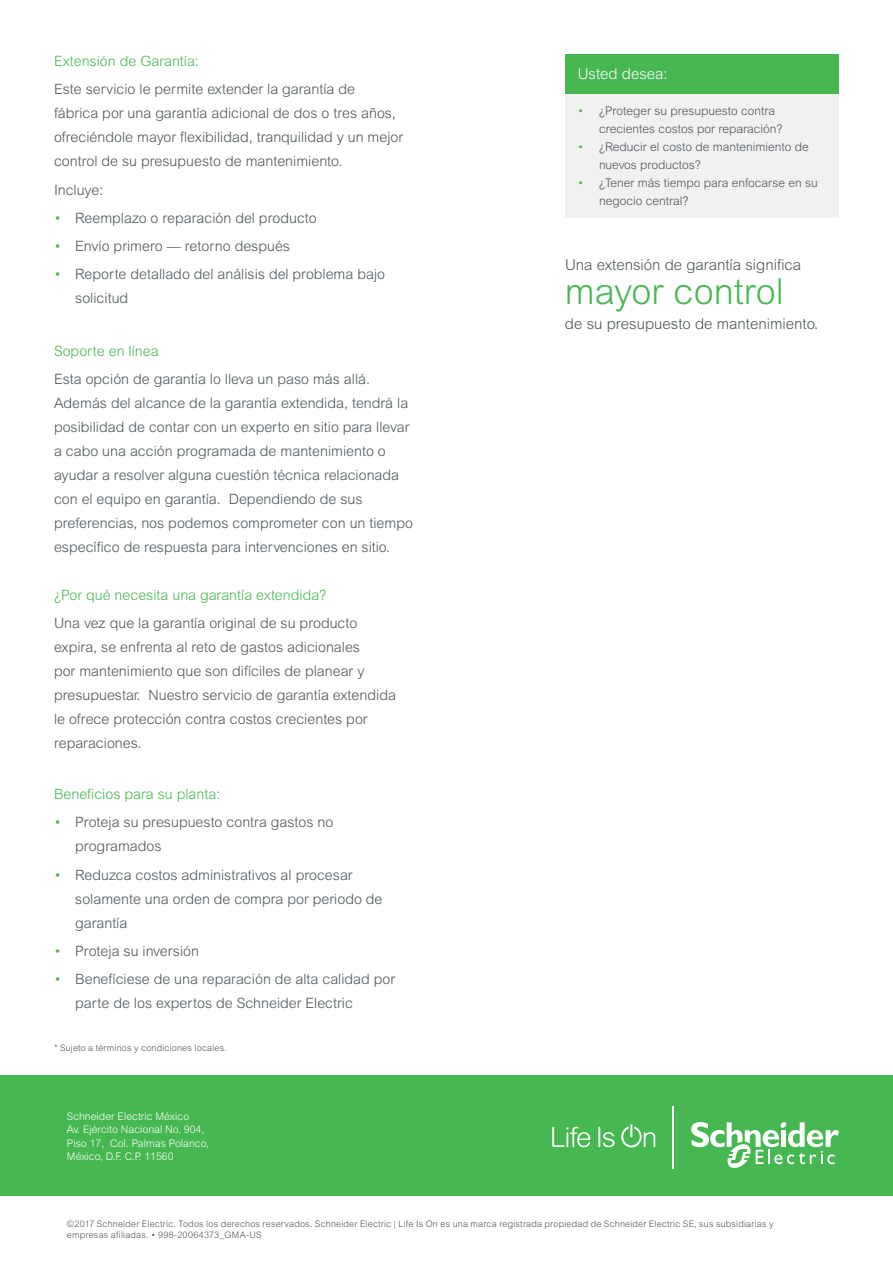
<style>
.page{position:relative;width:893px;height:1263px;background:#fff}
.page>*{position:absolute;margin:0;border:0;box-sizing:border-box;transform-origin:0 0}
.t1{font:300 36px "Arial MT Std";color:#46b751}
.t2{font:300 15px "Arial MT Std";color:#4d555b}
.t3{font:300 15px "Arial MT Std";color:#fff}
.t4{font:300 14.25px/24px "Arial MT Std";color:#4d555b}
.t5{font:300 14.25px "Arial MT Std";color:#46b751}
.t6{font:300 12px/18px "Arial MT Std";color:#4d555b}
.t7{font:300 10.5px/13.5px "Arial MT Std";color:#fff}
.t8{font:300 9px/10.5px "Arial MT Std";letter-spacing:.02em;color:#4d555b}
.s1{color:#46b751}
</style>
<div class="page">
<div style="left:0;top:1076px;width:893px;height:120px;background:#46b751"></div>
<svg style="left:552px;top:1127px;width:38px;height:20px"></svg>
<svg style="left:598px;top:1127px;width:17px;height:20px"></svg>
<svg style="left:621px;top:1124px;width:34px;height:23px"></svg>
<svg style="left:691px;top:1122px;width:148px;height:46px"></svg>
<hr style="left:673px;top:1106px;width:1px;height:63px;background:#fff">
<div style="left:565px;top:94px;width:274px;height:124px;background:#f1f1f2"></div>
<div style="left:565px;top:54px;width:274px;height:40px;background:#46b751"></div>
<p class="t5" style="left:54px;top:53px;width:146px">Extensión de Garantía:</p>
<p class="t4" style="left:54px;top:78px;width:351px">Este servicio le permite extender la garantía de<br>fábrica por una garantía adicional de dos o tres años, ofreciéndole mayor flexibilidad, tranquilidad y un mejor control de su presupuesto de mantenimiento.</p>
<p class="t4" style="left:54px;top:178px;width:51px">Incluye:</p>
<p class="t4" style="left:54px;top:206px;width:264px"><span class="s1">•</span> Reemplazo o reparación del producto</p>
<p class="t4" style="left:54px;top:235px;width:238px"><span class="s1">•</span> Envío primero — retorno después</p>
<p class="t4" style="left:75px;top:263px;width:311px;text-indent:-21px"><span class="s1">•</span> Reporte detallado del análisis del problema bajo solicitud</p>
<p class="t5" style="left:54px;top:342px;width:106px">Soporte en línea</p>
<p class="t4" style="left:54px;top:367px;width:361px">Esta opción de garantía lo lleva un paso más allá.<br>Además del alcance de la garantía extendida, tendrá la posibilidad de contar con un experto en sitio para llevar a cabo una acción programada de mantenimiento o ayudar a resolver alguna cuestión técnica relacionada con el equipo en garantía. Dependiendo de sus preferencias, nos podemos comprometer con un tiempo específico de respuesta para intervenciones en sitio.</p>
<p class="t5" style="left:54px;top:587px;width:274px">¿Por qué necesita una garantía extendida?</p>
<p class="t4" style="left:54px;top:612px;width:343px">Una vez que la garantía original de su producto expira, se enfrenta al reto de gastos adicionales<br>por mantenimiento que son difíciles de planear y presupuestar. Nuestro servicio de garantía extendida le ofrece protección contra costos crecientes por reparaciones.</p>
<p class="t5" style="left:54px;top:786px;width:168px">Beneficios para su planta:</p>
<p class="t4" style="left:75px;top:811px;width:260px;text-indent:-21px"><span class="s1">•</span> Proteja su presupuesto contra gastos no programados</p>
<p class="t4" style="left:75px;top:863px;width:309px;text-indent:-21px"><span class="s1">•</span> Reduzca costos administrativos al procesar solamente una orden de compra por periodo de garantía</p>
<p class="t4" style="left:54px;top:939px;width:147px"><span class="s1">•</span> Proteja su inversión</p>
<p class="t4" style="left:75px;top:968px;width:321px;text-indent:-21px"><span class="s1">•</span> Benefíciese de una reparación de alta calidad por parte de los expertos de Schneider Electric</p>
<p class="t8" style="left:54px;top:1043px;width:174px">* Sujeto a términos y condiciones locales.</p>
<p class="t7" style="left:67px;top:1109px;width:143px">Schneider Electric México<br>Av. Ejército Nacional No. 904,<br>Piso 17, Col. Palmas Polanco,<br>México, D.F. C.P. 11560</p>
<p class="t3" style="left:578px;top:65px;width:92px">Usted desea:</p>
<p class="t6" style="left:599px;top:102px;width:185px;text-indent:-21px"><span class="s1">•</span> ¿Proteger su presupuesto contra crecientes costos por reparación?</p>
<p class="t6" style="left:599px;top:138px;width:211px;text-indent:-21px"><span class="s1">•</span> ¿Reducir el costo de mantenimiento de nuevos productos?</p>
<p class="t6" style="left:599px;top:174px;width:220px;text-indent:-21px"><span class="s1">•</span> ¿Tener más tiempo para enfocarse en su negocio central?</p>
<p class="t2" style="left:565px;top:256px;width:238px">Una extensión de garantía significa</p>
<h1 class="t1" style="left:565px;top:271px;width:220px">mayor control</h1>
<p class="t2" style="left:565px;top:315px;width:255px">de su presupuesto de mantenimiento.</p>
<p class="t8" style="left:67px;top:1219px;width:708px">©2017 Schneider Electric. Todos los derechos reservados. Schneider Electric | Life Is On es una marca registrada propiedad de Schneider Electric SE, sus subsidiarias y empresas afiliadas. • 998-20064373_GMA-US</p>
</div>
